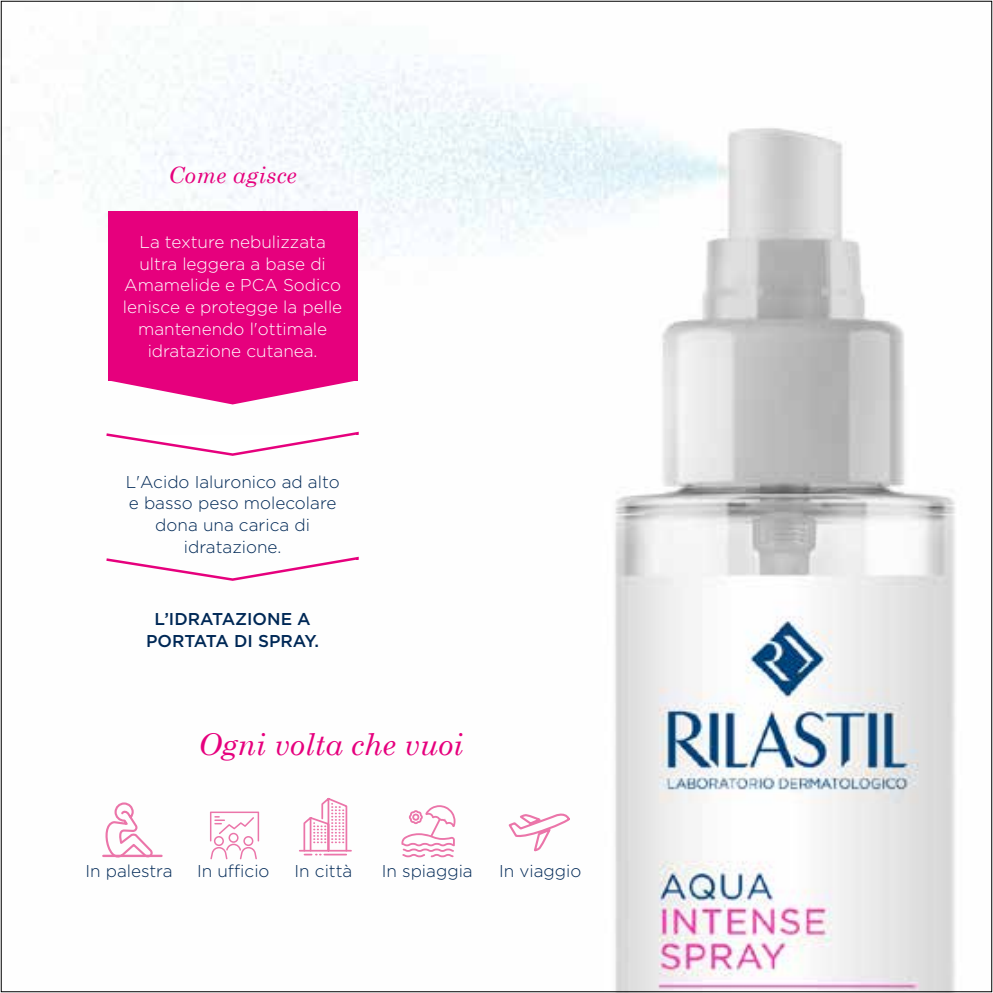
<style>
.page{position:relative;width:993px;height:993px;background:#fff}
.page>*{position:absolute;margin:0;border:0;box-sizing:border-box;transform-origin:0 0}
.t1{font:italic 30px "Century Schoolbook";color:#e6007d}
.t2{font:italic 22.5px "Century Schoolbook";letter-spacing:.01em;color:#e6007d}
.t3{font:300 17px/21.8px "Gotham";color:#fff;text-align:center}
.t4{font:300 17px/21.8px "Gotham";color:#002856;text-align:center}
.t5{font:500 17px/21.8px "Gotham";color:#002856;text-align:center}
</style>
<div class="page">
<img style="left:0;top:0;width:992px;height:992px">
<svg style="left:104px;top:555px;width:256px;height:27px"></svg>
<svg style="left:104px;top:430px;width:256px;height:27px"></svg>
<div style="left:108px;top:210px;width:249px;height:170px;background:#e6007d"></div>
<svg style="left:108px;top:380px;width:249px;height:24px"></svg>
<hr style="left:103px;top:854px;width:58px;height:2px;background:#eb75a9">
<svg style="left:103px;top:801px;width:52px;height:57px"></svg>
<hr style="left:299px;top:849px;width:52px;height:2px;background:#eb75a9">
<svg style="left:302px;top:795px;width:46px;height:60px"></svg>
<svg style="left:401px;top:804px;width:54px;height:53px"></svg>
<svg style="left:210px;top:811px;width:49px;height:48px"></svg>
<svg style="left:506px;top:810px;width:65px;height:57px"></svg>
<h2 class="t2" style="left:168px;top:161px;width:130px">Come agisce</h2>
<p class="t3" style="left:123px;top:230px;width:221px">La texture nebulizzata ultra leggera a base di<br>Amamelide e PCA Sodico lenisce e protegge la pelle mantenendo l'ottimale idratazione cutanea.</p>
<p class="t4" style="left:126px;top:470px;width:215px">L'Acido Ialuronico ad alto e basso peso molecolare dona una carica di idratazione.</p>
<p class="t5" style="left:146px;top:607px;width:174px">L’IDRATAZIONE A<br>PORTATA DI SPRAY.</p>
<h1 class="t1" style="left:198px;top:726px;width:266px">Ogni volta che vuoi</h1>
<p class="t4" style="left:85px;top:859px;width:89px">In palestra</p>
<p class="t4" style="left:197px;top:859px;width:74px">In ufficio</p>
<p class="t4" style="left:294px;top:859px;width:59px">In città</p>
<p class="t4" style="left:382px;top:859px;width:92px">In spiaggia</p>
<p class="t4" style="left:499px;top:859px;width:84px">In viaggio</p>
</div>
